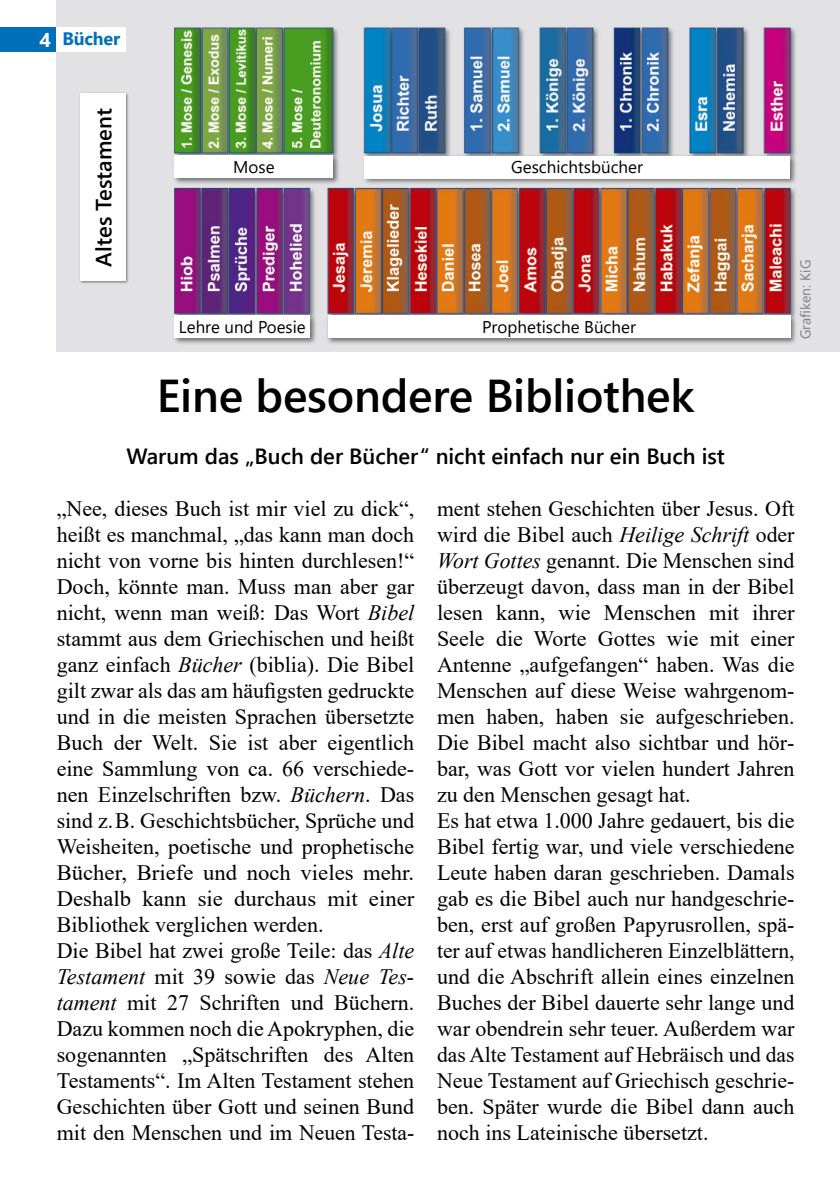
<style>
.page{position:relative;width:840px;height:1191px;background:#fff}
.page>*{position:absolute;margin:0;border:0;box-sizing:border-box;transform-origin:0 0}
.t1{font:600 46px "Segoe UI";letter-spacing:-.005em;color:#000}
.t2{font:22px/26px "Times New Roman";color:#000}
.t3{font:600 22px "Segoe UI";color:#000}
.t4{font:700 18px "Segoe UI";letter-spacing:-.01em;color:#006fb9}
.t5{font:17px "Segoe UI";color:#000}
.t6{font:14px "Segoe UI";color:#808080}
.s1{font-size:20px;color:#fff}
.s2{font-style:italic}
</style>
<div class="page">
<img style="left:57px;top:0;width:782px;height:351px">
<div style="left:0;top:27px;width:57px;height:24px;background:#006fb9"></div>
<div style="left:57px;top:27px;width:69px;height:24px;background:#fff"></div>
<img style="left:79px;top:92px;width:49px;height:192px">
<div style="left:81px;top:94px;width:45px;height:187px;background:#fff"></div>
<img style="left:172px;top:313px;width:145px;height:32px">
<div style="left:174px;top:316px;width:136px;height:22px;background:#fff"></div>
<img style="left:326px;top:313px;width:471px;height:32px">
<div style="left:328px;top:316px;width:461px;height:22px;background:#fff"></div>
<img style="left:172px;top:154px;width:168px;height:31px">
<div style="left:174px;top:156px;width:159px;height:22px;background:#fff"></div>
<img style="left:362px;top:154px;width:435px;height:32px">
<div style="left:364px;top:156px;width:425px;height:22px;background:#fff"></div>
<p class="t4" style="left:40px;top:32px;width:82px"><span class="s1">4</span> Bücher</p>
<p class="t3" style="left:95px;top:266px;width:160px;rotate:-90deg">Altes Testament</p>
<p class="t5" style="left:233px;top:161px;width:43px">Mose</p>
<p class="t5" style="left:511px;top:161px;width:133px">Geschichtsbücher</p>
<p class="t5" style="left:179px;top:321px;width:128px">Lehre und Poesie</p>
<p class="t5" style="left:482px;top:321px;width:155px">Prophetische Bücher</p>
<h1 class="t1" style="left:157px;top:378px;width:539px">Eine besondere Bibliothek</h1>
<p class="t6" style="left:799px;top:339px;width:81px;rotate:-90deg">Grafiken: KiG</p>
<p class="t3" style="left:126px;top:448px;width:599px">Warum das „Buch der Bücher“ nicht einfach nur ein Buch ist</p>
<p class="t2" style="left:57px;top:497px;width:359px">„Nee, dieses Buch ist mir viel zu dick“, heißt es manchmal, „das kann man doch nicht von vorne bis hinten durchlesen!“ Doch, könnte man. Muss man aber gar nicht, wenn man weiß: Das Wort <span class="s2">Bibel </span>stammt aus dem Griechischen und heißt ganz einfach <span class="s2">Bücher</span> (biblia). Die Bibel gilt zwar als das am häufigsten gedruckte und in die meisten Sprachen übersetzte Buch der Welt. Sie ist aber eigentlich eine Sammlung von ca. 66 verschiede‐ nen Einzelschriften bzw. <span class="s2">Büchern</span>. Das sind z.B. Geschichtsbücher, Sprüche und Weisheiten, poetische und prophetische Bücher, Briefe und noch vieles mehr.<br>Deshalb kann sie durchaus mit einer Bibliothek verglichen werden.<br>Die Bibel hat zwei große Teile: das <span class="s2">Alte Testament</span> mit 39 sowie das <span class="s2">Neue Tes&shy;tament</span> mit 27 Schriften und Büchern.<br>Dazu kommen noch die Apokryphen, die sogenannten „Spätschriften des Alten Testaments“. Im Alten Testament stehen Geschichten über Gott und seinen Bund mit den Menschen und im Neuen Testa‐</p>
<p class="t2" style="left:437px;top:497px;width:359px">ment stehen Geschichten über Jesus. Oft wird die Bibel auch <span class="s2">Heilige Schrift</span> oder <span class="s2">Wort Gottes</span> genannt. Die Menschen sind überzeugt davon, dass man in der Bibel lesen kann, wie Menschen mit ihrer Seele die Worte Gottes wie mit einer Antenne „aufgefangen“ haben. Was die Menschen auf diese Weise wahrgenom‐ men haben, haben sie aufgeschrieben.<br>Die Bibel macht also sichtbar und hör‐ bar, was Gott vor vielen hundert Jahren zu den Menschen gesagt hat.<br>Es hat etwa 1.000 Jahre gedauert, bis die Bibel fertig war, und viele verschiedene Leute haben daran geschrieben. Damals gab es die Bibel auch nur handgeschrie‐ ben, erst auf großen Papyrusrollen, spä‐ ter auf etwas handlicheren Einzelblättern, und die Abschrift allein eines einzelnen Buches der Bibel dauerte sehr lange und war obendrein sehr teuer. Außerdem war das Alte Testament auf Hebräisch und das Neue Testament auf Griechisch geschrie‐ ben. Später wurde die Bibel dann auch noch ins Lateinische übersetzt.</p>
</div>
